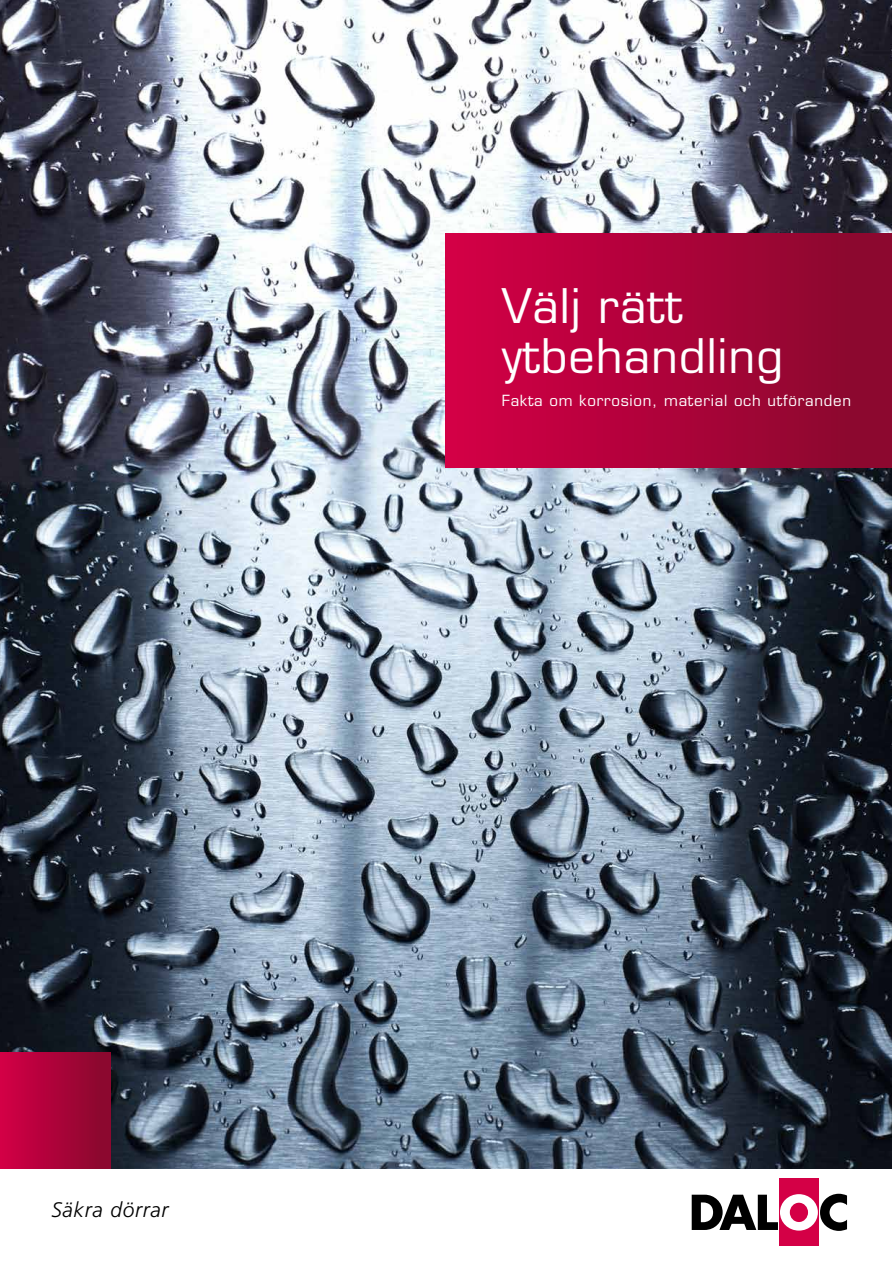
<style>
.page{position:relative;width:892px;height:1263px;background:#fff}
.page>*{position:absolute;margin:0;border:0;box-sizing:border-box;transform-origin:0 0}
.t1{font:46.5px/49.5px "Eurostile";letter-spacing:.02em;color:#fff}
.t2{font:italic 300 21px "Frutiger";letter-spacing:.03em;color:#000}
.t3{font:15px "Eurostile";letter-spacing:.05em;color:#fff}
</style>
<div class="page">
<div style="left:779px;top:1179px;width:39px;height:67px;background:#d40046"></div>
<svg style="left:691px;top:1194px;width:156px;height:37px"></svg>
<img style="left:0;top:0;width:892px;height:1169px">
<div style="left:0;top:1052px;width:110px;height:117px;background:linear-gradient(to right,#d40046,#87082d)"></div>
<div style="left:446px;top:233px;width:446px;height:234px;background:linear-gradient(to right,#d40046,#86082d)"></div>
<h2 class="t2" style="left:51px;top:1197px;width:119px">Säkra dörrar</h2>
<h1 class="t1" style="left:501px;top:282px;width:283px">Välj rätt ytbehandling</h1>
<p class="t3" style="left:501px;top:391px;width:351px">Fakta om korrosion, material och utföranden</p>
</div>
